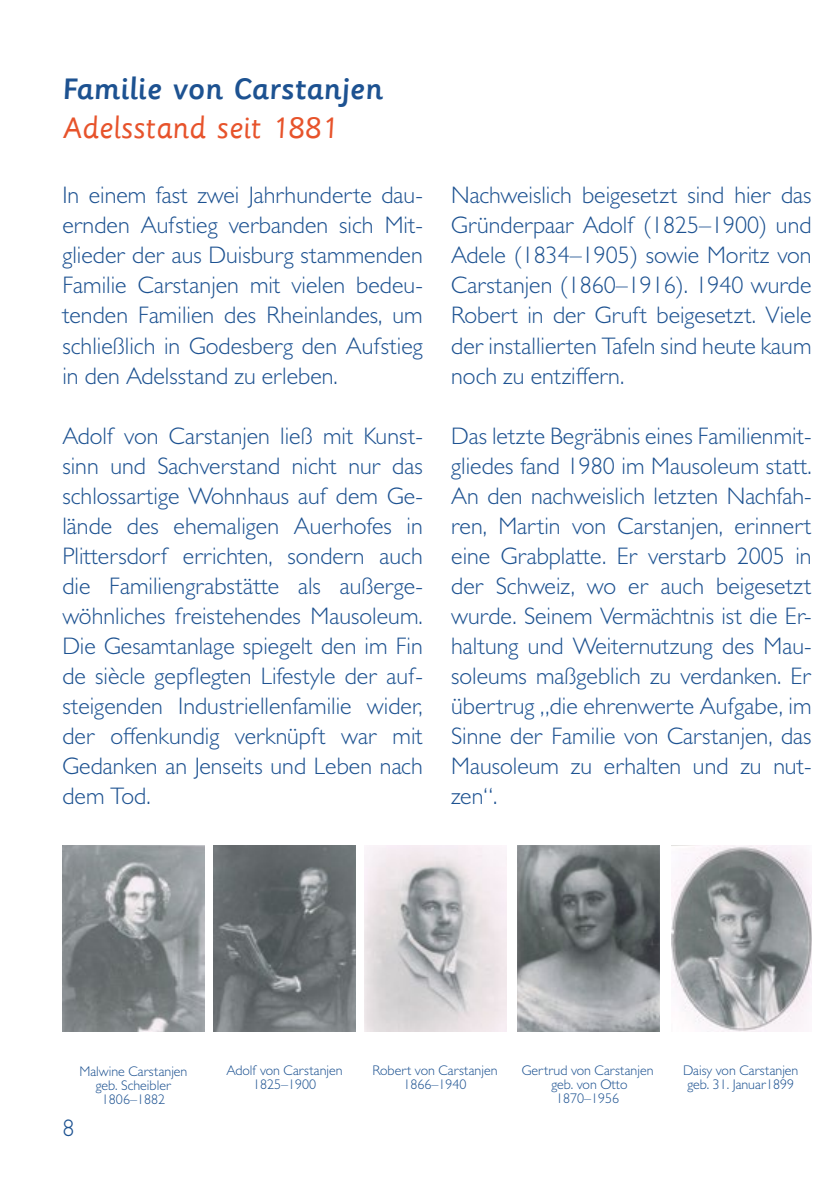
<style>
.page{position:relative;width:840px;height:1191px;background:#fff}
.page>*{position:absolute;margin:0;border:0;box-sizing:border-box;transform-origin:0 0}
.t1{font:500 32px "Sassoon Primary Com";color:#1d5291}
.t2{font:32px "Sassoon Primary Com";color:#e7532b}
.t3{font:300 24px/30px "Gill Sans MT Pro";color:#1d5291;text-align:justify}
.t4{font:300 14px/14px "Gill Sans MT Pro";color:#1d5291;text-align:center}
</style>
<div class="page">
<img style="left:671px;top:846px;width:140px;height:185px">
<img style="left:62px;top:846px;width:142px;height:185px">
<img style="left:213px;top:846px;width:142px;height:185px">
<img style="left:365px;top:846px;width:141px;height:185px">
<img style="left:517px;top:846px;width:142px;height:185px">
<h1 class="t1" style="left:62px;top:71px;width:321px">Familie von Carstanjen</h1>
<h1 class="t2" style="left:62px;top:110px;width:276px">Adelsstand seit 1881</h1>
<p class="t3" style="left:62px;top:180px;width:362px">In einem fast zwei Jahrhunderte dau&shy;ernden Aufstieg verbanden sich Mit&shy;glieder der aus Duisburg stammenden Familie Carstanjen mit vielen bedeu&shy;tenden Familien des Rheinlandes, um schließlich in Godesberg den Aufstieg in den Adelsstand zu erleben.</p>
<p class="t3" style="left:62px;top:420px;width:362px">Adolf von Carstanjen ließ mit Kunst&shy;sinn und Sachverstand nicht nur das schlossartige Wohnhaus auf dem Ge&shy;lände des ehemaligen Auerhofes in Plittersdorf errichten, sondern auch die Familiengrabstätte als außerge&shy;wöhnliches freistehendes Mausoleum.<br>Die Gesamtanlage spiegelt den im Fin de siècle gepflegten Lifestyle der auf&shy;steigenden Industriellenfamilie wider, der offenkundig verknüpft war mit Gedanken an Jenseits und Leben nach dem Tod.</p>
<p class="t3" style="left:451px;top:180px;width:362px">Nachweislich beigesetzt sind hier das Gründerpaar Adolf (1825–1900) und Adele (1834–1905) sowie Moritz von Carstanjen (1860–1916). 1940 wurde Robert in der Gruft beigesetzt. Viele der installierten Tafeln sind heute kaum noch zu entziffern.</p>
<p class="t3" style="left:451px;top:420px;width:362px">Das letzte Begräbnis eines Familienmit&shy;gliedes fand 1980 im Mausoleum statt.<br>An den nachweislich letzten Nachfah&shy;ren, Martin von Carstanjen, erinnert eine Grabplatte. Er verstarb 2005 in der Schweiz, wo er auch beigesetzt wurde. Seinem Vermächtnis ist die Er&shy;haltung und Weiternutzung des Mau&shy;soleums maßgeblich zu verdanken. Er übertrug „die ehrenwerte Aufgabe, im Sinne der Familie von Carstanjen, das Mausoleum zu erhalten und zu nut&shy;zen“.</p>
<p class="t4" style="left:372px;top:1063px;width:126px">Robert von Carstanjen<br>1866–1940</p>
<p class="t4" style="left:521px;top:1063px;width:133px">Gertrud von Carstanjen geb. von Otto<br>1870–1956</p>
<p class="t4" style="left:79px;top:1063px;width:109px">Malwine Carstanjen geb. Scheibler<br>1806–1882</p>
<p class="t4" style="left:226px;top:1063px;width:118px">Adolf von Carstanjen<br>1825–1900</p>
<p class="t4" style="left:682px;top:1063px;width:117px">Daisy von Carstanjen geb. 31. Januar1899</p>
<p class="t3" style="left:62px;top:1112px;width:13px">8</p>
</div>
